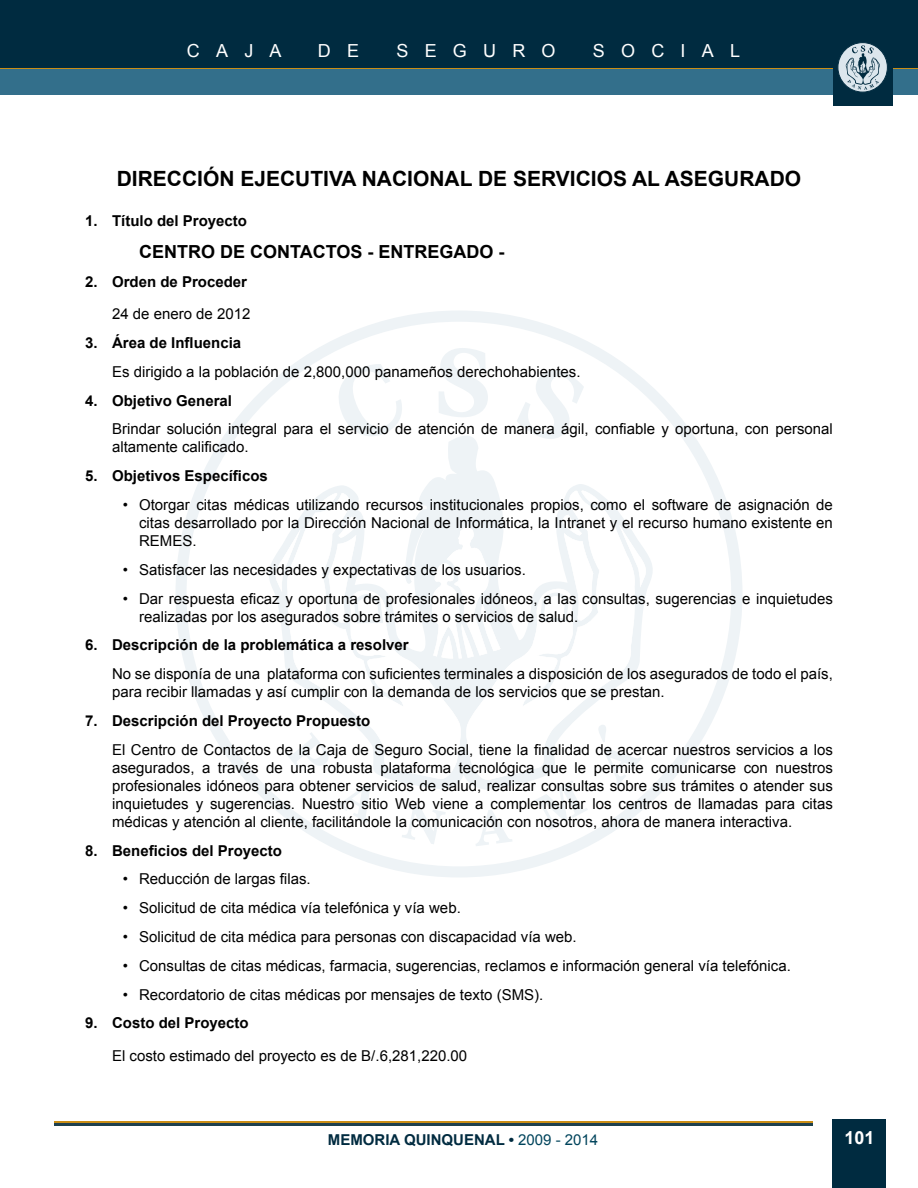
<style>
.page{position:relative;width:918px;height:1188px;background:#fff}
.page>*{position:absolute;margin:0;border:0;box-sizing:border-box;transform-origin:0 0}
.t1{font:700 21px "Arial";color:#000}
.t2{font:700 18px "Arial";color:#000}
.t3{font:18px "Arial";letter-spacing:.9em;color:#fff}
.t4{font:700 18px "Arial";color:#fff}
.t5{font:15px/18px "Arial";color:#000}
.t6{font:700 15px/32.4px "Arial";color:#000;text-align:right}
.t7{font:700 15px "Arial";color:#002b40}
.s1{font-weight:400}
.s2{font-weight:700}
.s3{font-weight:400;color:#00445c}
</style>
<div class="page">
<div style="left:0;top:0;width:918px;height:95px;background:#336f8b"></div>
<div style="left:0;top:0;width:918px;height:68px;background:#002b40"></div>
<div style="left:833px;top:11px;width:59px;height:94px;background:#002b40"></div>
<svg style="left:837px;top:42px;width:51px;height:51px"></svg>
<div style="left:833px;top:1120px;width:53px;height:68px;background:#002b40"></div>
<hr style="left:54px;top:1121px;width:758px;height:3px;background:#c98d16">
<hr style="left:54px;top:1123px;width:758px;height:3px;background:#1d404e">
<svg style="left:176px;top:311px;width:566px;height:566px"></svg>
<svg style="left:332px;top:364px;width:72px;height:72px"></svg>
<svg style="left:439px;top:348px;width:49px;height:69px"></svg>
<svg style="left:517px;top:370px;width:67px;height:69px"></svg>
<svg style="left:335px;top:784px;width:36px;height:39px"></svg>
<svg style="left:402px;top:804px;width:44px;height:40px"></svg>
<svg style="left:475px;top:810px;width:38px;height:36px"></svg>
<svg style="left:533px;top:780px;width:55px;height:51px"></svg>
<svg style="left:603px;top:748px;width:39px;height:38px"></svg>
<svg style="left:274px;top:528px;width:10px;height:64px"></svg>
<svg style="left:284px;top:493px;width:178px;height:286px"></svg>
<svg style="left:431px;top:527px;width:34px;height:132px"></svg>
<svg style="left:465px;top:491px;width:172px;height:289px"></svg>
<svg style="left:619px;top:524px;width:28px;height:64px"></svg>
<svg style="left:544px;top:515px;width:49px;height:106px"></svg>
<p class="t3" style="left:187px;top:39px;width:96px">CAJA</p>
<p class="t3" style="left:318px;top:39px;width:43px">D E</p>
<p class="t3" style="left:397px;top:39px;width:161px">SEGURO</p>
<p class="t3" style="left:593px;top:39px;width:149px">SOCIAL</p>
<p class="t1" style="left:117px;top:165px;width:686px">DIRECCIÓN EJECUTIVA NACIONAL DE SERVICIOS AL ASEGURADO</p>
<p class="t6" style="left:85px;top:205px;width:164px">1. Título del Proyecto</p>
<p class="t2" style="left:139px;top:240px;width:367px">CENTRO DE CONTACTOS - ENTREGADO -</p>
<p class="t6" style="left:85px;top:266px;width:167px">2. Orden de Proceder<br><span class="s1">24 de enero de 2012</span></p>
<p class="t5" style="left:112px;top:328px;width:470px;line-height:28.8px;text-indent:-27px"><span class="s2">3. Área de Influencia<br></span>Es dirigido a la población de 2,800,000 panameños derechohabientes.</p>
<p class="t5" style="left:112px;top:386px;width:722px;line-height:28.8px;text-indent:-27px"><span class="s2">4. Objetivo General<br></span>Brindar solución integral para el servicio de atención de manera ágil, confiable y oportuna, con personal</p>
<p class="t5" style="left:112px;top:438px;width:138px">altamente calificado.</p>
<p class="t6" style="left:85px;top:460px;width:184px">5. Objetivos Específicos</p>
<p class="t5" style="left:139px;top:496px;width:695px;text-align:justify;text-indent:-16px">• Otorgar citas médicas utilizando recursos institucionales propios, como el software de asignación de citas desarrollado por la Dirección Nacional de Informática, la Intranet y el recurso humano existente en REMES.</p>
<p class="t5" style="left:123px;top:561px;width:405px">• Satisfacer las necesidades y expectativas de los usuarios.</p>
<p class="t5" style="left:139px;top:589px;width:695px;text-indent:-16px">• Dar respuesta eficaz y oportuna de profesionales idóneos, a las consultas, sugerencias e inquietudes realizadas por los asegurados sobre trámites o servicios de salud.</p>
<p class="t5" style="left:112px;top:631px;width:722px;line-height:28.8px;text-indent:-27px"><span class="s2">6. Descripción de la problemática a resolver<br></span>No se disponía de una plataforma con suficientes terminales a disposición de los asegurados de todo el país,</p>
<p class="t5" style="left:112px;top:683px;width:554px">para recibir llamadas y así cumplir con la demanda de los servicios que se prestan.</p>
<p class="t5" style="left:112px;top:706px;width:722px;line-height:28.8px;text-indent:-27px"><span class="s2">7. Descripción del Proyecto Propuesto<br></span>El Centro de Contactos de la Caja de Seguro Social, tiene la finalidad de acercar nuestros servicios a los</p>
<p class="t5" style="left:112px;top:759px;width:722px;text-align:justify">asegurados, a través de una robusta plataforma tecnológica que le permite comunicarse con nuestros profesionales idóneos para obtener servicios de salud, realizar consultas sobre sus trámites o atender sus inquietudes y sugerencias. Nuestro sitio Web viene a complementar los centros de llamadas para citas médicas y atención al cliente, facilitándole la comunicación con nosotros, ahora de manera interactiva.</p>
<p class="t6" style="left:85px;top:835px;width:199px">8. Beneficios del Proyecto</p>
<p class="t5" style="left:123px;top:870px;width:189px">• Reducción de largas filas.</p>
<p class="t5" style="left:123px;top:899px;width:340px">• Solicitud de cita médica vía telefónica y vía web.</p>
<p class="t5" style="left:123px;top:928px;width:455px">• Solicitud de cita médica para personas con discapacidad vía web.</p>
<p class="t5" style="left:123px;top:957px;width:670px">• Consultas de citas médicas, farmacia, sugerencias, reclamos e información general vía telefónica.</p>
<p class="t5" style="left:123px;top:985px;width:422px">• Recordatorio de citas médicas por mensajes de texto (SMS).</p>
<p class="t5" style="left:112px;top:1007px;width:357px;line-height:32.4px;text-indent:-27px"><span class="s2">9. Costo del Proyecto<br></span>El costo estimado del proyecto es de B/.6,281,220.00</p>
<p class="t7" style="left:328px;top:1130px;width:272px">MEMORIA QUINQUENAL • <span class="s3">2009 - 2014</span></p>
<p class="t4" style="left:844px;top:1126px;width:32px">101</p>
</div>
